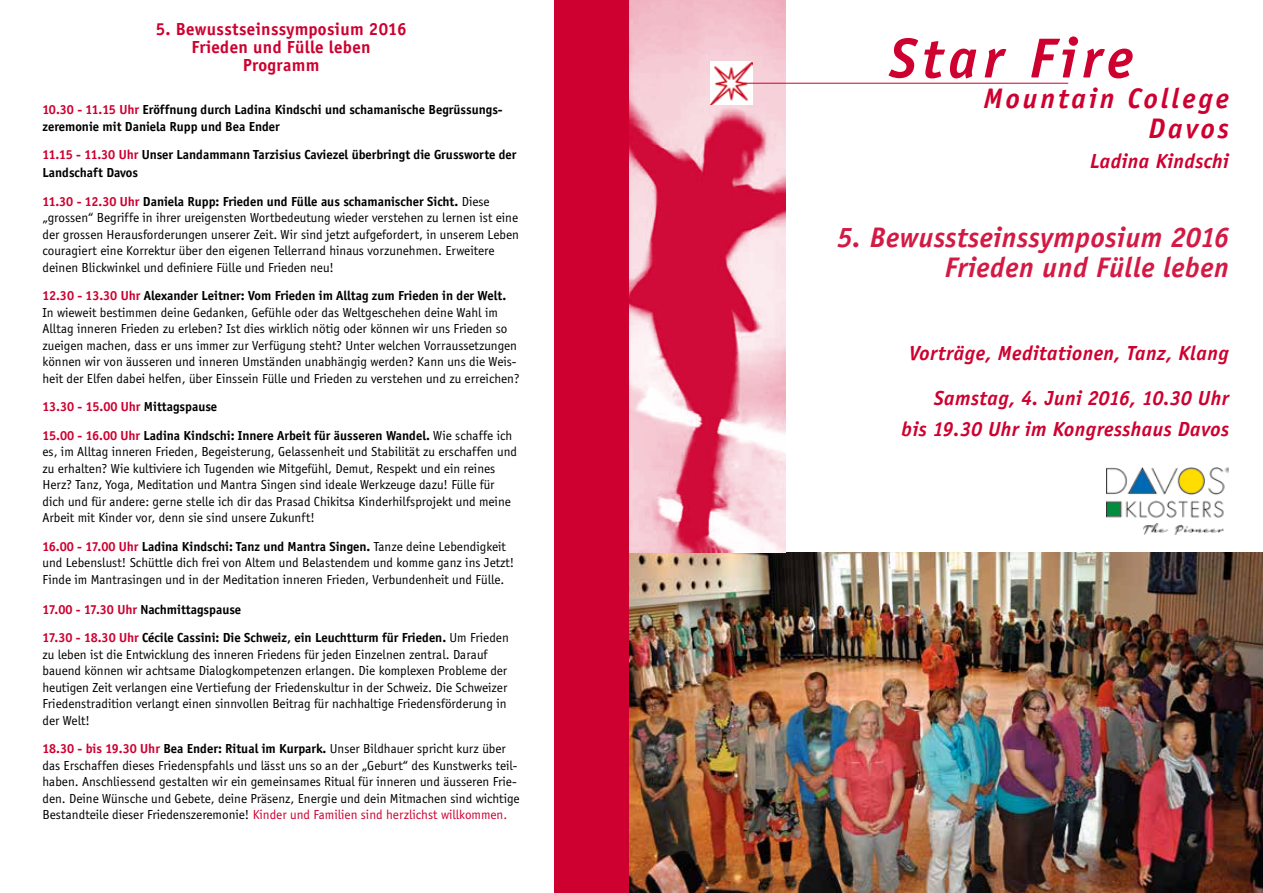
<style>
.page{position:relative;width:1263px;height:893px;background:#fff}
.page>*{position:absolute;margin:0;border:0;box-sizing:border-box;transform-origin:0 0}
.t1{font:italic 700 58.05px "Officina Sans";letter-spacing:.1em;color:#ce0030}
.t2{font:italic 700 29.1px/30.3px "Officina Sans";letter-spacing:.02em;color:#d31a45;text-align:right}
.t3{font:italic 700 29.1px/30.3px "Officina Sans";letter-spacing:.1em;color:#ce0030;text-align:right}
.t4{font:italic 700 21px/45.3px "Officina Sans";letter-spacing:.02em;color:#ce0030;text-align:right}
.t5{font:700 18px/18px "Officina Sans";letter-spacing:.02em;color:#ce0030;text-align:center}
.t6{font:13.5px/16.5px "Officina Sans";color:#000}
.t7{font:700 13.5px/28.5px "Officina Sans";color:#000}
.s1{color:#ce0030}
.s2{font-weight:700;color:#ce0030}
.s3{font-weight:700}
.s4{font-weight:400}
.s5{color:#cf0030}
</style>
<div class="page">
<div style="left:554px;top:0;width:77px;height:893px;background:#ce0030"></div>
<img style="left:629px;top:553px;width:634px;height:340px">
<img style="left:629px;top:0;width:157px;height:553px">
<img style="left:710px;top:62px;width:43px;height:42px">
<hr style="left:744px;top:83px;width:324px;height:1px;background:#ce0030">
<img style="left:1107px;top:468px;width:122px;height:67px">
<h3 class="t5" style="left:156px;top:20px;width:252px">5. Bewusstseinssymposium 2016<br>Frieden und Fülle leben<br>Programm</h3>
<p class="t7" style="left:43px;top:101px;width:462px;line-height:16.5px"><span class="s1">10.30 - 11.15 Uhr</span> Eröffnung durch Ladina Kindschi und schamanische Begrüssungs&shy;zeremonie mit Daniela Rupp und Bea Ender</p>
<p class="t7" style="left:43px;top:146px;width:475px;line-height:18px"><span class="s1">11.15 - 11.30 Uhr</span> Unser Landammann Tarzisius Caviezel überbringt die Grussworte der<br>Landschaft Davos</p>
<p class="t6" style="left:43px;top:193px;width:478px"><span class="s2">11.30 - 12.30 Uhr</span> <span class="s3">Daniela Rupp: Frieden und Fülle aus schamanischer Sicht.</span> Diese „grossen“ Begriffe in ihrer ureigensten Wortbedeutung wieder verstehen zu lernen ist eine der grossen Herausforderungen unserer Zeit. Wir sind jetzt aufgefordert, in unserem Leben couragiert eine Korrektur über den eigenen Tellerrand hinaus vorzunehmen. Erweitere deinen Blickwinkel und definiere Fülle und Frieden neu!</p>
<p class="t6" style="left:43px;top:288px;width:479px"><span class="s2">12.30 - 13.30 Uhr</span> <span class="s3">Alexander Leitner: Vom Frieden im Alltag zum Frieden in der Welt.<br></span>In wieweit bestimmen deine Gedanken, Gefühle oder das Weltgeschehen deine Wahl im Alltag inneren Frieden zu erleben? Ist dies wirklich nötig oder können wir uns Frieden so zueigen machen, dass er uns immer zur Verfügung steht? Unter welchen Vorraussetzungen können wir von äusseren und inneren Umständen unabhängig werden? Kann uns die Weis&shy;heit der Elfen dabei helfen, über Einssein Fülle und Frieden zu verstehen und zu erreichen?</p>
<p class="t7" style="left:43px;top:392px;width:471px"><span class="s1">13.30 - 15.00 Uhr</span> Mittagspause<br><span class="s1">15.00 - 16.00 Uhr</span> Ladina Kindschi: Innere Arbeit für äusseren Wandel. <span class="s4">Wie schaffe ich</span></p>
<p class="t6" style="left:43px;top:444px;width:476px">es, im Alltag inneren Frieden, Begeisterung, Gelassenheit und Stabilität zu erschaffen und zu erhalten? Wie kultiviere ich Tugenden wie Mitgefühl, Demut, Respekt und ein reines Herz? Tanz, Yoga, Meditation und Mantra Singen sind ideale Werkzeuge dazu! Fülle für dich und für andere: gerne stelle ich dir das Prasad Chikitsa Kinderhilfsprojekt und meine Arbeit mit Kinder vor, denn sie sind unsere Zukunft!</p>
<p class="t6" style="left:43px;top:538px;width:473px"><span class="s2">16.00 - 17.00 Uhr</span> <span class="s3">Ladina Kindschi: Tanz und Mantra Singen.</span> Tanze deine Lebendigkeit und Lebenslust! Schüttle dich frei von Altem und Belastendem und komme ganz ins Jetzt!<br>Finde im Mantrasingen und in der Meditation inneren Frieden, Verbundenheit und Fülle.</p>
<p class="t7" style="left:43px;top:595px;width:468px"><span class="s1">17.00 - 17.30 Uhr</span> Nachmittagspause<br><span class="s1">17.30 - 18.30 Uhr</span> Cécile Cassini: Die Schweiz, ein Leuchtturm für Frieden. <span class="s4">Um Frieden</span></p>
<p class="t6" style="left:43px;top:646px;width:466px">zu leben ist die Entwicklung des inneren Friedens für jeden Einzelnen zentral. Darauf bauend können wir achtsame Dialogkompetenzen erlangen. Die komplexen Probleme der heutigen Zeit verlangen eine Vertiefung der Friedenskultur in der Schweiz. Die Schweizer Friedenstradition verlangt einen sinnvollen Beitrag für nachhaltige Friedensförderung in der Welt!</p>
<p class="t6" style="left:43px;top:741px;width:479px"><span class="s2">18.30 - bis 19.30 Uhr</span> <span class="s3">Bea Ender: Ritual im Kurpark.</span> Unser Bildhauer spricht kurz über das Erschaffen dieses Friedenspfahls und lässt uns so an der „Geburt“ des Kunstwerks teil&shy;haben. Anschliessend gestalten wir ein gemeinsames Ritual für inneren und äusseren Frie&shy;den. Deine Wünsche und Gebete, deine Präsenz, Energie und dein Mitmachen sind wichtige Bestandteile dieser Friedenszeremonie! <span class="s5">Kinder und Familien sind herzlichst willkommen.</span></p>
<h1 class="t1" style="left:889px;top:24px;width:246px">Star Fire</h1>
<h2 class="t3" style="left:983px;top:83px;width:247px">Mountain College<br>Davos</h2>
<h3 class="t4" style="left:1090px;top:139px;width:140px">Ladina Kindschi</h3>
<h2 class="t2" style="left:837px;top:222px;width:393px">5. Bewusstseinssymposium 2016<br>Frieden und Fülle leben</h2>
<h3 class="t4" style="left:909px;top:331px;width:321px">Vorträge, Meditationen, Tanz, Klang<br>Samstag, 4. Juni 2016, 10.30 Uhr</h3>
<h3 class="t4" style="left:902px;top:406px;width:329px">bis 19.30 Uhr im Kongresshaus Davos</h3>
</div>
